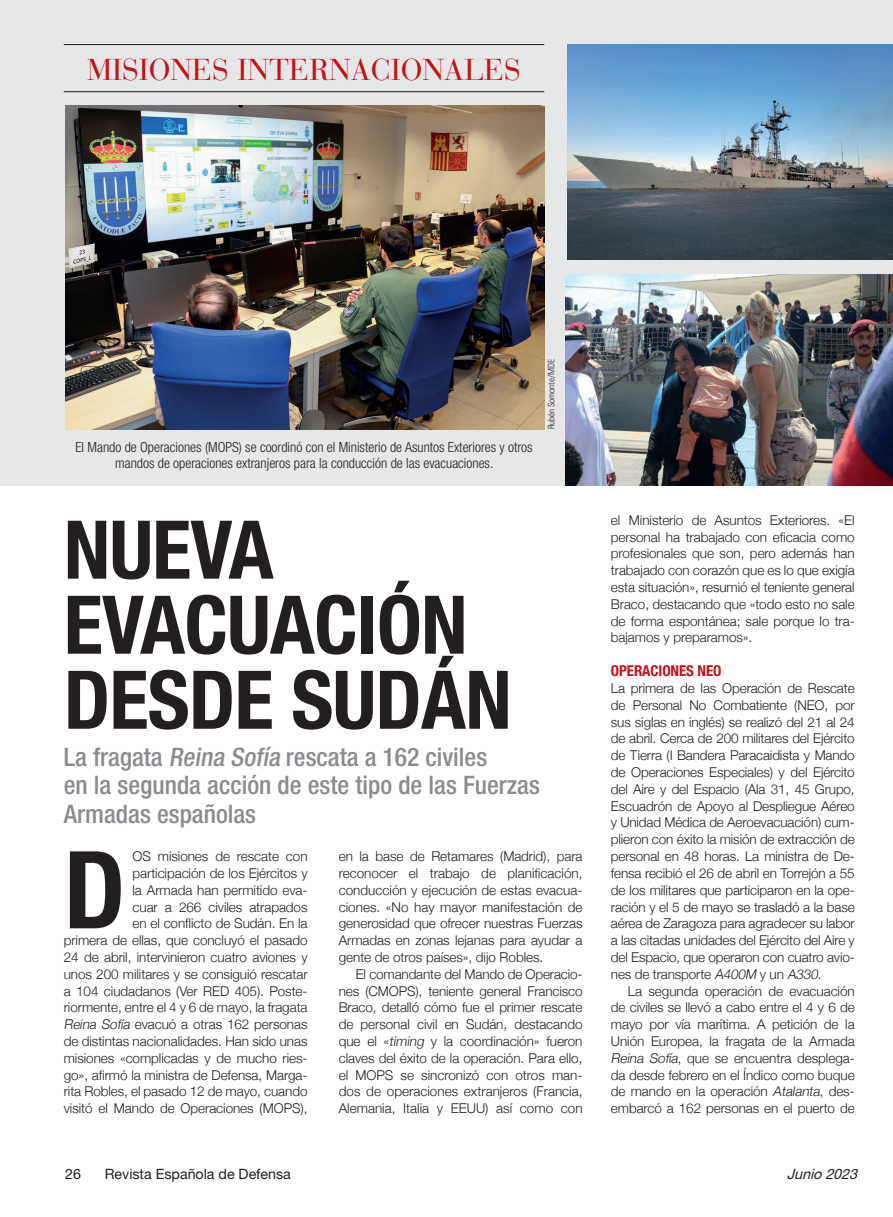
<style>
.page{position:relative;width:893px;height:1217px;background:#fff}
.page>*{position:absolute;margin:0;border:0;box-sizing:border-box;transform-origin:0 0}
.Coro-Texto{font:700 condensed 107.55px "Helvetica Neue";color:#231f20}
.Título_B{font:700 condensed 81px/75px "Helvetica Neue";letter-spacing:-.01em;color:#231f20}
.Título_B-2{font:30px "Bauer Bodoni";color:#c4121a}
.Título_B-3{font:500 condensed 25.5px/28.5px "Helvetica Neue";color:#8a8c8f}
.Coro-Ladillo{font:700 condensed 15px "Helvetica Neue";letter-spacing:-.005em;color:#c4121a}
.t1{font:14.25px "Helvetica Neue";color:#231f20}
.t2{font:italic 14.25px "Helvetica Neue";color:#231f20}
.Título_B-4{font:300 condensed 13.95px/16.5px "Helvetica Neue";color:#231f20;text-align:center}
.Coro-Texto-2{font:300 13.5px/16.8px "Helvetica Neue";letter-spacing:-.005em;color:#231f20;text-align:justify}
.Crédito_foto{font:300 condensed 9px "Univers";letter-spacing:-.005em;color:#231f20}
.s1{font-style:italic}
</style>
<div class="page">
<div style="left:0;top:0;width:893px;height:485px;background:#e6e7e9"></div>
<hr style="left:64px;top:91px;width:480px;height:1px;background:#231f20">
<hr style="left:64px;top:44px;width:480px;height:1px;background:#231f20">
<img style="left:65px;top:106px;width:479px;height:323px">
<img style="left:567px;top:44px;width:326px;height:216px">
<img style="left:565px;top:274px;width:328px;height:211px">
<p class="Título_B-2" style="left:87px;top:51px;width:435px">MISIONES INTERNACIONALES</p>
<p class="Título_B-4" style="left:75px;top:438px;width:459px">El Mando de Operaciones (MOPS) se coordinó con el Ministerio de Asuntos Exteriores y otros mandos de operaciones extranjeros para la conducción de las evacuaciones.</p>
<p class="Crédito_foto" style="left:546px;top:429px;width:71px;rotate:-90deg">Rubén Somonte/MDE</p>
<p class="Título_B" style="left:64px;top:506px;width:449px">NUEVA<br>EVACUACIÓN<br>DESDE SUDÁN</p>
<p class="Título_B-3" style="left:64px;top:742px;width:478px">La fragata <span class="s1">Reina Sofía</span> rescata a 162 civiles<br>en la segunda acción de este tipo de las Fuerzas<br>Armadas españolas</p>
<p class="Coro-Texto-2" style="left:64px;top:846px;width:245px;text-align:right">OS misiones de rescate con participación de los Ejércitos y<br>la Armada han permitido eva-<br>cuar a 266 civiles atrapados<br>en el conflicto de Sudán. En la<br>primera de ellas, que concluyó el pasado 24 de abril, intervinieron cuatro aviones y unos 200 militares y se consiguió rescatar a 104 ciudadanos (Ver RED 405). Poste&shy;riormente, entre el 4 y 6 de mayo, la fragata <span class="s1">Reina Sofía</span> evacuó a otras 162 personas de distintas nacionalidades. Han sido unas misiones «complicadas y de mucho ries&shy;go», afirmó la ministra de Defensa, Marga&shy;rita Robles, el pasado 12 de mayo, cuando visitó el Mando de Operaciones (MOPS),</p>
<p class="Coro-Texto" style="left:64px;top:824px;width:63px">D</p>
<p class="Coro-Texto-2" style="left:339px;top:846px;width:245px">en la base de Retamares (Madrid), para reconocer el trabajo de planificación, conducción y ejecución de estas evacua&shy;ciones. «No hay mayor manifestación de generosidad que ofrecer nuestras Fuerzas Armadas en zonas lejanas para ayudar a gente de otros países», dijo Robles.</p>
<p class="Coro-Texto-2" style="left:339px;top:964px;width:245px;text-indent:17px">El comandante del Mando de Operacio&shy;nes (CMOPS), teniente general Francisco Braco, detalló cómo fue el primer rescate de personal civil en Sudán, destacando que el «<span class="s1">timing</span> y la coordinación» fueron claves del éxito de la operación. Para ello, el MOPS se sincronizó con otros man&shy;dos de operaciones extranjeros (Francia, Alemania, Italia y EEUU) así como con</p>
<p class="Coro-Texto-2" style="left:611px;top:510px;width:245px">el Ministerio de Asuntos Exteriores. «El personal ha trabajado con eficacia como profesionales que son, pero además han trabajado con corazón que es lo que exigía esta situación», resumió el teniente general Braco, destacando que «todo esto no sale de forma espontánea; sale porque lo tra&shy;bajamos y preparamos».</p>
<p class="Coro-Ladillo" style="left:611px;top:661px;width:112px">OPERACIONES NEO</p>
<p class="Coro-Texto-2" style="left:611px;top:678px;width:245px">La primera de las Operación de Rescate de Personal No Combatiente (NEO, por sus siglas en inglés) se realizó del 21 al 24 de abril. Cerca de 200 militares del Ejército de Tierra (I Bandera Paracaidista y Mando de Operaciones Especiales) y del Ejército del Aire y del Espacio (Ala 31, 45 Grupo, Escuadrón de Apoyo al Despliegue Aéreo y Unidad Médica de Aeroevacuación) cum&shy;plieron con éxito la misión de extracción de personal en 48 horas. La ministra de De&shy;fensa recibió el 26 de abril en Torrejón a 55 de los militares que participaron en la ope&shy;ración y el 5 de mayo se trasladó a la base aérea de Zaragoza para agradecer su labor a las citadas unidades del Ejército del Aire y del Espacio, que operaron con cuatro avio&shy;nes de transporte <span class="s1">A400M</span> y un <span class="s1">A330</span>.</p>
<p class="Coro-Texto-2" style="left:611px;top:981px;width:245px;text-indent:17px">La segunda operación de evacuación de civiles se llevó a cabo entre el 4 y 6 de mayo por vía marítima. A petición de la Unión Europea, la fragata de la Armada <span class="s1">Reina Sofía</span>, que se encuentra desplega&shy;da desde febrero en el Índico como buque de mando en la operación <span class="s1">Atalanta</span>, des&shy;embarcó a 162 personas en el puerto de</p>
<p class="t1" style="left:65px;top:1164px;width:17px">26</p>
<p class="t1" style="left:105px;top:1164px;width:188px">Revista Española de Defensa</p>
<p class="t2" style="left:787px;top:1164px;width:76px">Junio 2023</p>
</div>
